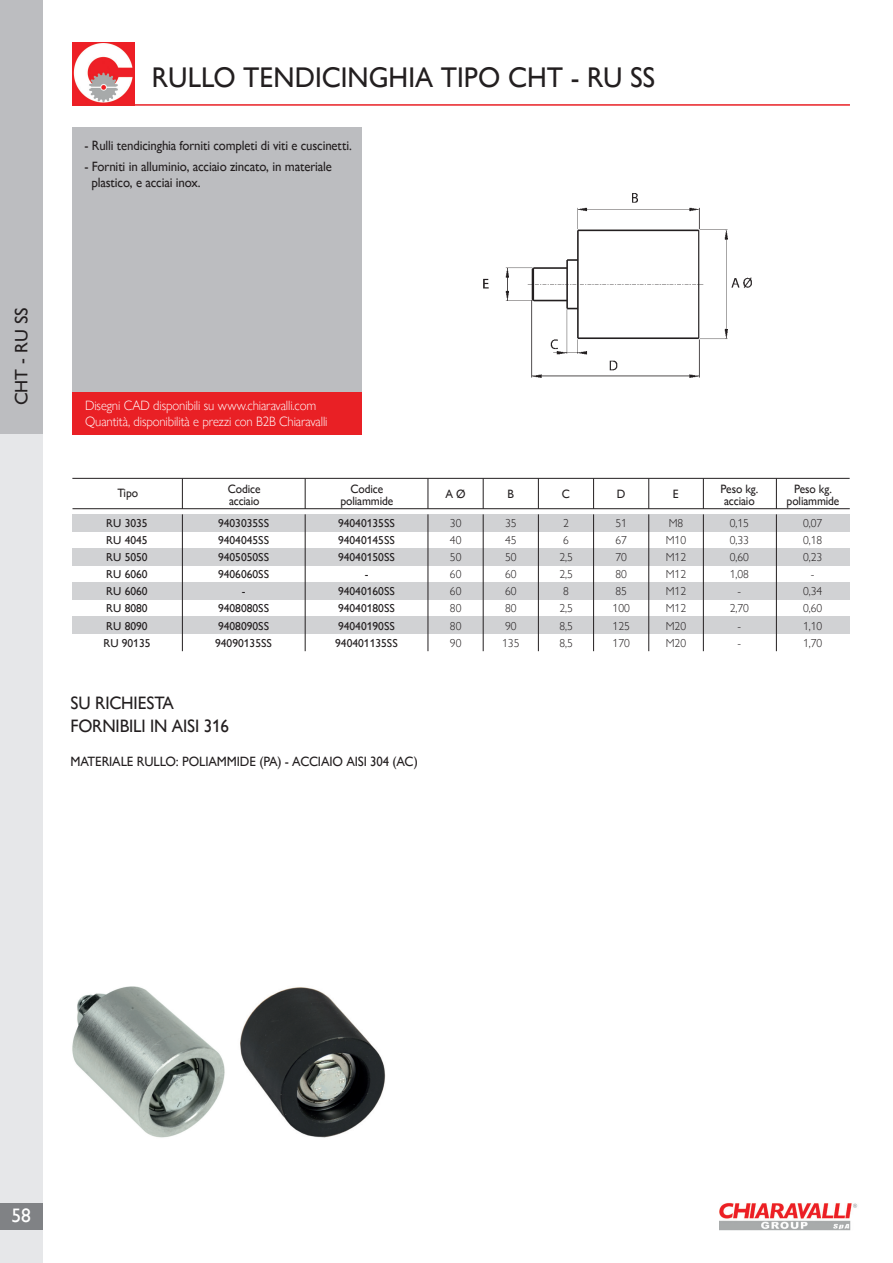
<style>
.page{position:relative;width:893px;height:1263px;background:#fff}
.page>*{position:absolute;margin:0;border:0;box-sizing:border-box;transform-origin:0 0}
.t1{font:500 28.5px "Gill Sans Nova";color:#231f20;scale:.95 1}
.t2{font:500 19.5px "Gill Sans Nova";color:#fff}
.t3{font:500 18px "Gill Sans Nova";letter-spacing:-.01em;color:#231f20;scale:.95 1}
.t4{font:500 18px "Gill Sans Nova";letter-spacing:-.01em;color:#231f20}
.t5{font:500 13.5px "Gill Sans Nova";letter-spacing:-.01em;color:#231f20;scale:.95 1}
.t6{font:300 13.5px "Gill Sans Nova";letter-spacing:-.01em;color:#fff;scale:.95 1}
.t7{font:500 13.5px "Gill Sans Nova";letter-spacing:-.01em;color:#231f20;scale:.94 1}
.t8{font:500 12.15px "Gill Sans Nova";letter-spacing:-.01em;color:#231f20;scale:.95 1}
.t9{font:500 11.55px "Gill Sans Nova";color:#231f20}
.t10{font:300 11.55px "Gill Sans Nova";color:#231f20}
</style>
<div class="page">
<div style="left:0;top:0;width:42px;height:435px;background:#bcbdc0"></div>
<div style="left:0;top:435px;width:42px;height:828px;background:#e6e7e9"></div>
<img style="left:73px;top:42px;width:61px;height:62px">
<hr style="left:73px;top:104px;width:777px;height:2px;background:#e92025">
<div style="left:72px;top:392px;width:290px;height:43px;background:#e92025"></div>
<div style="left:72px;top:127px;width:290px;height:265px;background:#bcbdc0"></div>
<div style="left:72px;top:514px;width:778px;height:17px;background:#d1d2d4"></div>
<div style="left:72px;top:549px;width:778px;height:17px;background:#d1d2d4"></div>
<div style="left:72px;top:583px;width:778px;height:17px;background:#d1d2d4"></div>
<div style="left:72px;top:617px;width:778px;height:17px;background:#d1d2d4"></div>
<hr style="left:72px;top:478px;width:778px;height:1px;background:#231f20">
<hr style="left:72px;top:508px;width:778px;height:1px;background:#231f20">
<hr style="left:182px;top:479px;width:1px;height:30px;background:#231f20">
<hr style="left:182px;top:514px;width:1px;height:137px;background:#231f20">
<hr style="left:305px;top:479px;width:1px;height:30px;background:#231f20">
<hr style="left:305px;top:514px;width:1px;height:137px;background:#231f20">
<hr style="left:428px;top:479px;width:1px;height:30px;background:#231f20">
<hr style="left:428px;top:514px;width:1px;height:137px;background:#231f20">
<hr style="left:483px;top:479px;width:1px;height:30px;background:#231f20">
<hr style="left:483px;top:514px;width:1px;height:137px;background:#231f20">
<hr style="left:538px;top:479px;width:1px;height:30px;background:#231f20">
<hr style="left:538px;top:514px;width:1px;height:137px;background:#231f20">
<hr style="left:593px;top:479px;width:1px;height:30px;background:#231f20">
<hr style="left:593px;top:514px;width:1px;height:137px;background:#231f20">
<hr style="left:648px;top:479px;width:1px;height:30px;background:#231f20">
<hr style="left:648px;top:514px;width:1px;height:137px;background:#231f20">
<hr style="left:776px;top:479px;width:1px;height:30px;background:#231f20">
<hr style="left:776px;top:514px;width:1px;height:137px;background:#231f20">
<hr style="left:703px;top:479px;width:1px;height:30px;background:#231f20">
<hr style="left:703px;top:514px;width:1px;height:137px;background:#231f20">
<img style="left:240px;top:987px;width:146px;height:151px">
<div style="left:0;top:1203px;width:43px;height:26px;background:#808285"></div>
<img style="left:719px;top:1202px;width:139px;height:28px">
<img style="left:72px;top:986px;width:153px;height:152px">
<img style="left:483px;top:193px;width:269px;height:185px">
<p class="t1" style="left:152px;top:60px;width:531px">RULLO TENDICINGHIA TIPO CHT - RU SS</p>
<p class="t7" style="left:84px;top:137px;width:286px">- Rulli tendicinghia forniti completi di viti e cuscinetti.</p>
<p class="t5" style="left:84px;top:158px;width:262px">- Forniti in alluminio, acciaio zincato, in materiale</p>
<p class="t5" style="left:91px;top:175px;width:117px">plastico, e acciai inox.</p>
<p class="t4" style="left:10px;top:405px;width:100px;rotate:-90deg">CHT - RU SS</p>
<p class="t6" style="left:85px;top:397px;width:245px">Disegni CAD disponibili su www.chiaravalli.com</p>
<p class="t6" style="left:85px;top:413px;width:257px">Quantità, disponibilità e prezzi con B2B Chiaravalli</p>
<p class="t8" style="left:117px;top:485px;width:23px">Tipo</p>
<p class="t9" style="left:106px;top:516px;width:43px">RU 3035</p>
<p class="t9" style="left:106px;top:533px;width:43px">RU 4045</p>
<p class="t9" style="left:106px;top:550px;width:43px">RU 5050</p>
<p class="t9" style="left:106px;top:567px;width:43px">RU 6060</p>
<p class="t9" style="left:106px;top:584px;width:43px">RU 6060</p>
<p class="t9" style="left:106px;top:601px;width:43px">RU 8080</p>
<p class="t9" style="left:106px;top:619px;width:43px">RU 8090</p>
<p class="t9" style="left:103px;top:636px;width:49px">RU 90135</p>
<p class="t8" style="left:228px;top:481px;width:36px">Codice</p>
<p class="t8" style="left:229px;top:493px;width:34px">acciaio</p>
<p class="t9" style="left:218px;top:516px;width:53px">9403035SS</p>
<p class="t9" style="left:218px;top:533px;width:53px">9404045SS</p>
<p class="t9" style="left:218px;top:550px;width:53px">9405050SS</p>
<p class="t9" style="left:218px;top:567px;width:53px">9406060SS</p>
<p class="t9" style="left:242px;top:584px;width:5px">-</p>
<p class="t9" style="left:218px;top:601px;width:53px">9408080SS</p>
<p class="t9" style="left:218px;top:619px;width:53px">9408090SS</p>
<p class="t9" style="left:215px;top:636px;width:58px">94090135SS</p>
<p class="t8" style="left:350px;top:481px;width:36px">Codice</p>
<p class="t8" style="left:340px;top:493px;width:57px">poliammide</p>
<p class="t9" style="left:338px;top:516px;width:58px">94040135SS</p>
<p class="t9" style="left:338px;top:533px;width:58px">94040145SS</p>
<p class="t9" style="left:338px;top:550px;width:58px">94040150SS</p>
<p class="t9" style="left:365px;top:567px;width:5px">-</p>
<p class="t9" style="left:338px;top:584px;width:58px">94040160SS</p>
<p class="t9" style="left:338px;top:601px;width:58px">94040180SS</p>
<p class="t9" style="left:338px;top:619px;width:58px">94040190SS</p>
<p class="t9" style="left:335px;top:636px;width:64px">940401135SS</p>
<p class="t8" style="left:446px;top:487px;width:23px">A Ø</p>
<p class="t10" style="left:450px;top:516px;width:13px">30</p>
<p class="t10" style="left:450px;top:533px;width:13px">40</p>
<p class="t10" style="left:450px;top:550px;width:13px">50</p>
<p class="t10" style="left:450px;top:567px;width:13px">60</p>
<p class="t10" style="left:450px;top:584px;width:13px">60</p>
<p class="t10" style="left:450px;top:601px;width:13px">80</p>
<p class="t10" style="left:450px;top:619px;width:13px">80</p>
<p class="t10" style="left:450px;top:636px;width:13px">90</p>
<p class="t8" style="left:508px;top:487px;width:8px">B</p>
<p class="t10" style="left:505px;top:516px;width:13px">35</p>
<p class="t10" style="left:505px;top:533px;width:13px">45</p>
<p class="t10" style="left:505px;top:550px;width:13px">50</p>
<p class="t10" style="left:505px;top:567px;width:13px">60</p>
<p class="t10" style="left:505px;top:584px;width:13px">60</p>
<p class="t10" style="left:505px;top:601px;width:13px">80</p>
<p class="t10" style="left:505px;top:619px;width:13px">90</p>
<p class="t10" style="left:502px;top:636px;width:19px">135</p>
<p class="t8" style="left:562px;top:487px;width:10px">C</p>
<p class="t10" style="left:563px;top:516px;width:7px">2</p>
<p class="t10" style="left:563px;top:533px;width:7px">6</p>
<p class="t10" style="left:559px;top:550px;width:15px">2,5</p>
<p class="t10" style="left:559px;top:567px;width:15px">2,5</p>
<p class="t10" style="left:563px;top:584px;width:7px">8</p>
<p class="t10" style="left:559px;top:601px;width:15px">2,5</p>
<p class="t10" style="left:559px;top:619px;width:15px">8,5</p>
<p class="t10" style="left:559px;top:636px;width:15px">8,5</p>
<p class="t8" style="left:617px;top:487px;width:11px">D</p>
<p class="t10" style="left:615px;top:516px;width:13px">51</p>
<p class="t10" style="left:615px;top:533px;width:13px">67</p>
<p class="t10" style="left:615px;top:550px;width:13px">70</p>
<p class="t10" style="left:615px;top:567px;width:13px">80</p>
<p class="t10" style="left:615px;top:584px;width:13px">85</p>
<p class="t10" style="left:613px;top:601px;width:19px">100</p>
<p class="t10" style="left:613px;top:619px;width:19px">125</p>
<p class="t10" style="left:613px;top:636px;width:19px">170</p>
<p class="t8" style="left:673px;top:487px;width:8px">E</p>
<p class="t10" style="left:669px;top:516px;width:16px">M8</p>
<p class="t10" style="left:666px;top:533px;width:22px">M10</p>
<p class="t10" style="left:666px;top:550px;width:22px">M12</p>
<p class="t10" style="left:666px;top:567px;width:22px">M12</p>
<p class="t10" style="left:666px;top:584px;width:22px">M12</p>
<p class="t10" style="left:666px;top:601px;width:22px">M12</p>
<p class="t10" style="left:666px;top:618px;width:22px">M20</p>
<p class="t10" style="left:666px;top:636px;width:22px">M20</p>
<p class="t8" style="left:721px;top:481px;width:41px">Peso kg.</p>
<p class="t8" style="left:724px;top:493px;width:34px">acciaio</p>
<p class="t10" style="left:730px;top:516px;width:21px">0,15</p>
<p class="t10" style="left:730px;top:533px;width:21px">0,33</p>
<p class="t10" style="left:730px;top:550px;width:21px">0,60</p>
<p class="t10" style="left:730px;top:567px;width:21px">1,08</p>
<p class="t10" style="left:737px;top:584px;width:5px">-</p>
<p class="t10" style="left:730px;top:601px;width:21px">2,70</p>
<p class="t10" style="left:737px;top:619px;width:5px">-</p>
<p class="t10" style="left:737px;top:636px;width:5px">-</p>
<p class="t8" style="left:794px;top:481px;width:41px">Peso kg.</p>
<p class="t8" style="left:787px;top:493px;width:57px">poliammide</p>
<p class="t10" style="left:803px;top:516px;width:21px">0,07</p>
<p class="t10" style="left:803px;top:533px;width:21px">0,18</p>
<p class="t10" style="left:803px;top:550px;width:21px">0,23</p>
<p class="t10" style="left:811px;top:567px;width:5px">-</p>
<p class="t10" style="left:803px;top:584px;width:21px">0,34</p>
<p class="t10" style="left:803px;top:601px;width:21px">0,60</p>
<p class="t10" style="left:803px;top:619px;width:21px">1,10</p>
<p class="t10" style="left:803px;top:636px;width:21px">1,70</p>
<p class="t3" style="left:71px;top:692px;width:110px">SU RICHIESTA</p>
<p class="t3" style="left:71px;top:715px;width:168px">FORNIBILI IN AISI 316</p>
<p class="t5" style="left:71px;top:753px;width:367px">MATERIALE RULLO: POLIAMMIDE (PA) - ACCIAIO AISI 304 (AC)</p>
<p class="t2" style="left:12px;top:1203px;width:21px">58</p>
</div>
